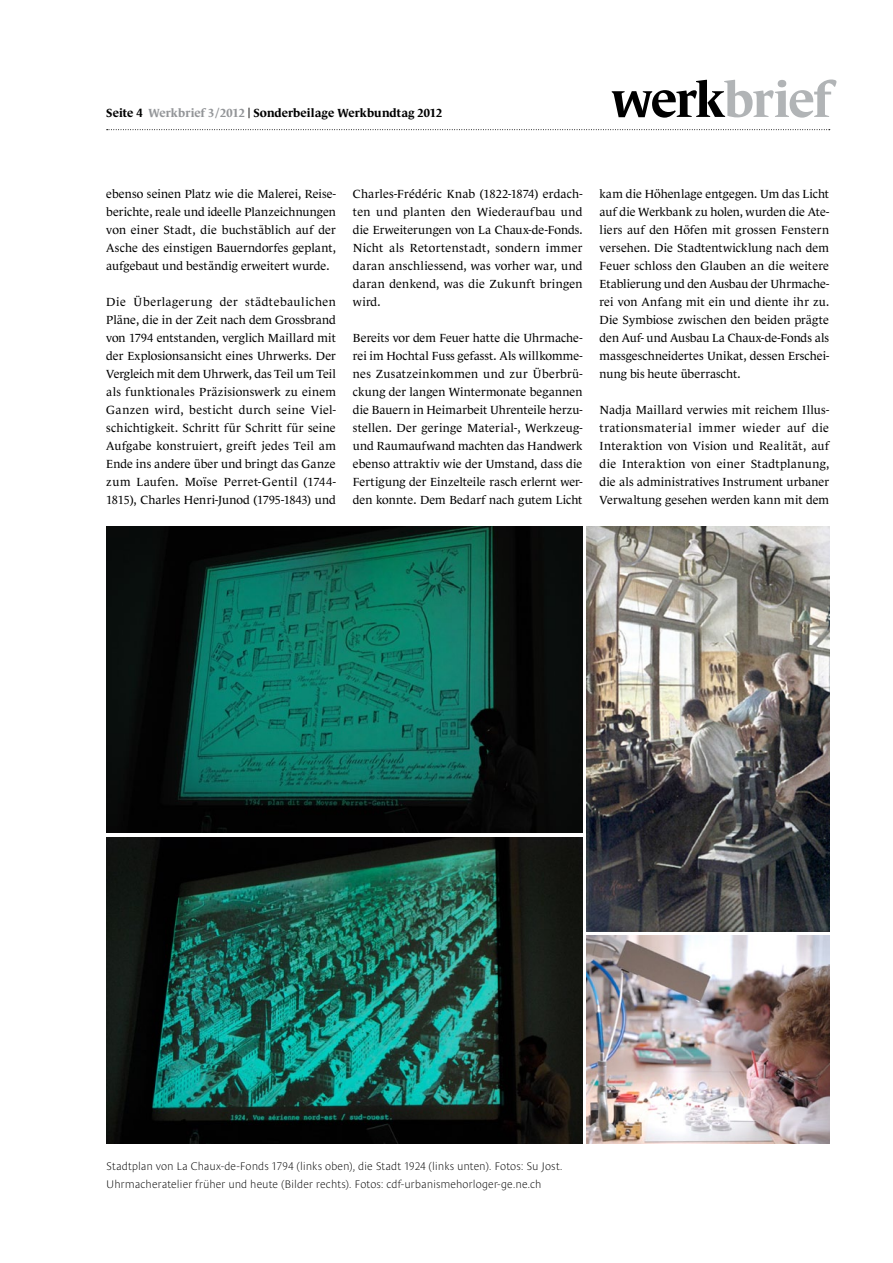
<style>
.page{position:relative;width:893px;height:1263px;background:#fff}
.page>*{position:absolute;margin:0;border:0;box-sizing:border-box;transform-origin:0 0}
.t1{font:12px/18px "Le Monde Journal Std";color:#000;text-align:justify}
.t2{font:700 12px "Le Monde Journal Std";letter-spacing:.005em;color:#000}
.t3{font:200 11.25px/18px "Le Monde Sans Std";color:#000}
.s1{color:#939598}
.s2{font-size:10.5px}
</style>
<div class="page">
<svg style="left:107px;top:129px;width:723px;height:1px"></svg>
<svg style="left:612px;top:80px;width:224px;height:38px"></svg>
<img style="left:106px;top:527px;width:477px;height:306px">
<img style="left:587px;top:527px;width:242px;height:404px">
<img style="left:106px;top:837px;width:477px;height:306px">
<img style="left:587px;top:936px;width:242px;height:207px">
<p class="t2" style="left:106px;top:106px;width:337px">Seite 4 <span class="s1">Werkbrief 3/2012</span> <span class="s2">|</span> Sonderbeilage Werkbundtag 2012</p>
<p class="t1" style="left:106px;top:185px;width:231px">ebenso seinen Platz wie die Malerei, Reise&shy;berichte, reale und ideelle Planzeichnungen von einer Stadt, die buchstäblich auf der Asche des einstigen Bauerndorfes geplant, aufgebaut und beständig erweitert wurde.</p>
<p class="t1" style="left:106px;top:293px;width:231px">Die Überlagerung der städtebaulichen Pläne, die in der Zeit nach dem Grossbrand von 1794 entstanden, verglich Maillard mit der Explosionsansicht eines Uhrwerks. Der Vergleich mit dem Uhrwerk, das Teil um Teil als funktionales Präzisionswerk zu einem Ganzen wird, besticht durch seine Viel&shy;schichtigkeit. Schritt für Schritt für seine Aufgabe konstruiert, greift jedes Teil am Ende ins andere über und bringt das Ganze zum Laufen. Moïse Perret-Gentil (1744- 1815), Charles Henri-Junod (1795-1843) und</p>
<p class="t1" style="left:353px;top:185px;width:231px">Charles-Frédéric Knab (1822-1874) erdach&shy;ten und planten den Wiederaufbau und die Erweiterungen von La Chaux-de-Fonds.<br>Nicht als Retortenstadt, sondern immer daran anschliessend, was vorher war, und daran denkend, was die Zukunft bringen wird.</p>
<p class="t1" style="left:353px;top:329px;width:231px">Bereits vor dem Feuer hatte die Uhrmache&shy;rei im Hochtal Fuss gefasst. Als willkomme&shy;nes Zusatzeinkommen und zur Überbrü&shy;ckung der langen Wintermonate begannen die Bauern in Heimarbeit Uhrenteile herzu&shy;stellen. Der geringe Material-, Werkzeug&shy;und Raumaufwand machten das Handwerk ebenso attraktiv wie der Umstand, dass die Fertigung der Einzelteile rasch erlernt wer&shy;den konnte. Dem Bedarf nach gutem Licht</p>
<p class="t1" style="left:600px;top:185px;width:231px">kam die Höhenlage entgegen. Um das Licht auf die Werkbank zu holen, wurden die Ate&shy;liers auf den Höfen mit grossen Fenstern versehen. Die Stadtentwicklung nach dem Feuer schloss den Glauben an die weitere Etablierung und den Ausbau der Uhrmache&shy;rei von Anfang mit ein und diente ihr zu.<br>Die Symbiose zwischen den beiden prägte den Auf- und Ausbau La Chaux-de-Fonds als massgeschneidertes Unikat, dessen Erschei&shy;nung bis heute überrascht.</p>
<p class="t1" style="left:600px;top:401px;width:231px">Nadja Maillard verwies mit reichem Illus&shy;trationsmaterial immer wieder auf die Interaktion von Vision und Realität, auf die Interaktion von einer Stadtplanung, die als administratives Instrument urbaner Verwaltung gesehen werden kann mit dem</p>
<p class="t3" style="left:106px;top:1157px;width:458px">Stadtplan von La Chaux-de-Fonds 1794 (links oben), die Stadt 1924 (links unten). Fotos: Su Jost.<br>Uhrmacheratelier früher und heute (Bilder rechts). Fotos: cdf-urbanismehorloger-ge.ne.ch</p>
</div>
